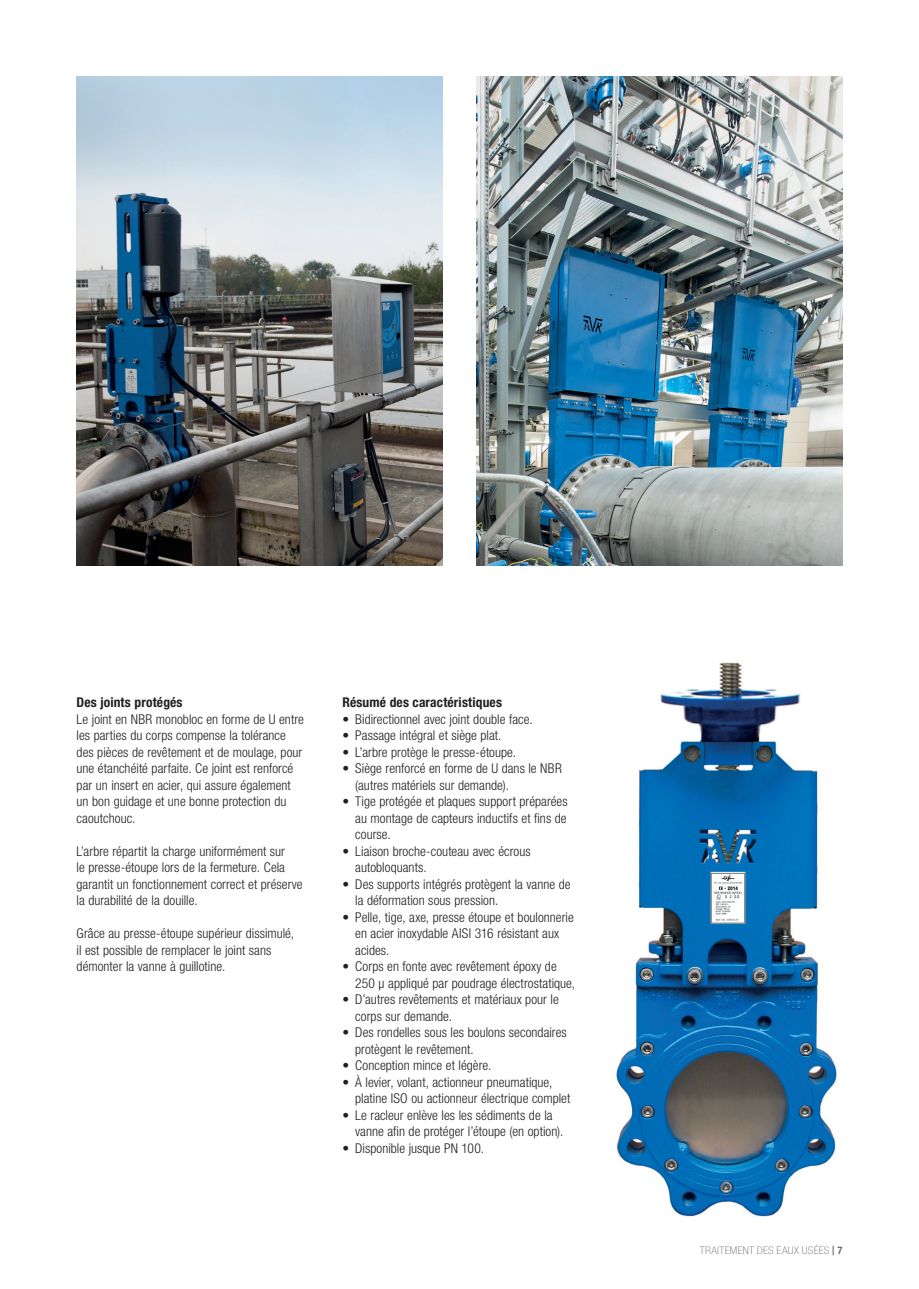
<style>
.page{position:relative;width:919px;height:1289px;background:#fff}
.page>*{position:absolute;margin:0;border:0;box-sizing:border-box;transform-origin:0 0}
.t1{font:300 condensed 13.5px/16.5px "Helvetica Neue LT Pro";letter-spacing:.005em;color:#231f20}
.t2{font:700 condensed 13.5px "Helvetica Neue LT Pro";letter-spacing:.01em;color:#231f20}
.t3{font:100 condensed 10.5px "Helvetica Neue LT Pro";letter-spacing:.025em;color:#6c6d70;scale:1.1 1}
.s1{font-family:"Times New Roman";font-weight:700;font-stretch:normal;color:#231f20}
.s2{font-weight:700}
</style>
<div class="page">
<img style="left:616px;top:662px;width:221px;height:555px">
<img style="left:77px;top:77px;width:365px;height:489px">
<img style="left:476px;top:77px;width:366px;height:489px">
<p class="t2" style="left:77px;top:694px;width:107px">Des joints protégés</p>
<p class="t1" style="left:77px;top:710px;width:229px">Le joint en NBR monobloc en forme de U entre les parties du corps compense la tolérance des pièces de revêtement et de moulage, pour une étanchéité parfaite. Ce joint est renforcé par un insert en acier, qui assure également un bon guidage et une bonne protection du caoutchouc.</p>
<p class="t1" style="left:77px;top:842px;width:227px">L’arbre répartit la charge uniformément sur<br>le presse-étoupe lors de la fermeture. Cela garantit un fonctionnement correct et préserve la durabilité de la douille.</p>
<p class="t1" style="left:77px;top:925px;width:219px">Grâce au presse-étoupe supérieur dissimulé, il est possible de remplacer le joint sans démonter la vanne à guillotine.</p>
<p class="t2" style="left:342px;top:694px;width:161px">Résumé des caractéristiques</p>
<p class="t1" style="left:342px;top:710px;width:192px">• Bidirectionnel avec joint double face.</p>
<p class="t1" style="left:342px;top:727px;width:160px">• Passage intégral et siège plat.</p>
<p class="t1" style="left:342px;top:743px;width:175px">• L’arbre protège le presse-étoupe.</p>
<p class="t1" style="left:355px;top:760px;width:208px;text-indent:-13px">• Siège renforcé en forme de U dans le NBR (autres matériels sur demande).</p>
<p class="t1" style="left:355px;top:793px;width:214px;text-align:justify;text-indent:-13px">• Tige protégée et plaques support préparées au montage de capteurs inductifs et fins de course.</p>
<p class="t1" style="left:355px;top:842px;width:177px;text-indent:-13px">• Liaison broche-couteau avec écrous autobloquants.</p>
<p class="t1" style="left:355px;top:875px;width:217px;text-indent:-13px">• Des supports intégrés protègent la vanne de la déformation sous pression.</p>
<p class="t1" style="left:355px;top:908px;width:220px;text-indent:-13px">• Pelle, tige, axe, presse étoupe et boulonnerie en acier inoxydable AISI 316 résistant aux acides.</p>
<p class="t1" style="left:355px;top:958px;width:221px;text-indent:-13px">• Corps en fonte avec revêtement époxy de<br>250 µ appliqué par poudrage électrostatique,</p>
<p class="t1" style="left:355px;top:991px;width:205px;text-indent:-13px">• D’autres revêtements et matériaux pour le corps sur demande.</p>
<p class="t1" style="left:355px;top:1024px;width:213px;text-indent:-13px">• Des rondelles sous les boulons secondaires protègent le revêtement.</p>
<p class="t1" style="left:342px;top:1057px;width:150px">• Conception mince et légère.</p>
<p class="t1" style="left:355px;top:1073px;width:216px;text-indent:-13px">• À levier, volant, actionneur pneumatique, platine ISO ou actionneur électrique complet</p>
<p class="t1" style="left:355px;top:1106px;width:209px;text-indent:-13px">• Le racleur enlève les les sédiments de la vanne afin de protéger l’étoupe (en option).</p>
<p class="t1" style="left:342px;top:1139px;width:143px">• Disponible jusque PN 100.</p>
<p class="t3" style="left:699px;top:1244px;width:131px">TRAITEMENT DES EAUX USÉES <span class="s1">|</span> <span class="s2">7</span></p>
</div>
